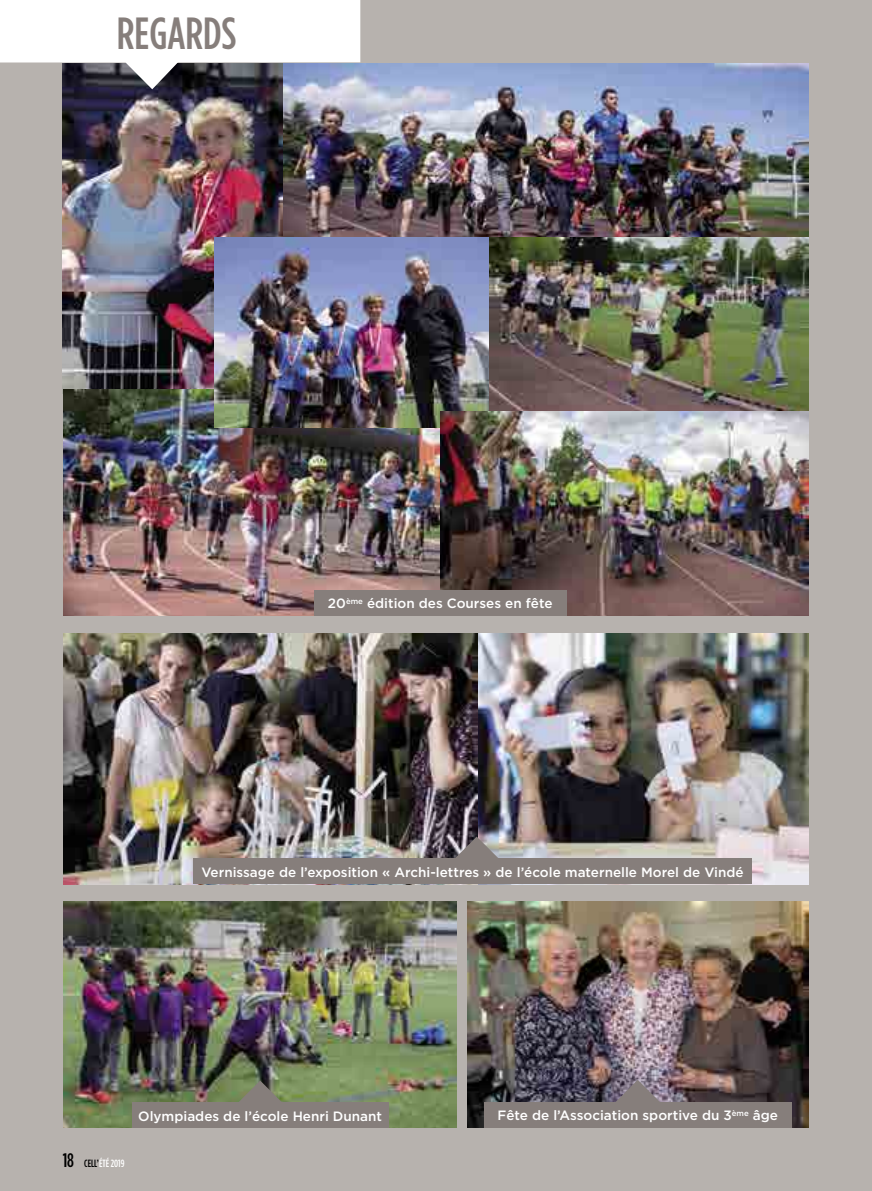
<style>
.page{position:relative;width:872px;height:1191px;background:#b7b2ae}
.page>*{position:absolute;margin:0;border:0;box-sizing:border-box;transform-origin:0 0}
.t1{font:500 condensed 45px "Gotham";color:#867e7b}
.t2{font:500 13.5px "Gotham";color:#fff}
.t3{font:500 condensed 10.5px "Gotham";color:#fff}
.s1{font-size:19.5px;color:#000}
.s2{color:#000}
</style>
<div class="page">
<img style="left:64px;top:633px;width:744px;height:251px">
<img style="left:282px;top:64px;width:526px;height:174px">
<img style="left:63px;top:89px;width:219px;height:304px">
<img style="left:64px;top:389px;width:376px;height:226px">
<img style="left:215px;top:238px;width:274px;height:189px">
<img style="left:489px;top:238px;width:319px;height:174px">
<img style="left:440px;top:412px;width:368px;height:203px">
<div style="left:314px;top:590px;width:252px;height:25px;background:#867e7b"></div>
<svg style="left:0;top:0;width:360px;height:89px;background:#d4d4d8"></svg>
<img style="left:467px;top:901px;width:341px;height:226px">
<img style="left:64px;top:901px;width:392px;height:226px">
<div style="left:193px;top:858px;width:559px;height:26px;background:#867e7b"></div>
<svg style="left:454px;top:836px;width:46px;height:22px"></svg>
<div style="left:132px;top:1102px;width:256px;height:26px;background:#867e7b"></div>
<svg style="left:237px;top:1080px;width:46px;height:22px"></svg>
<div style="left:484px;top:1101px;width:307px;height:26px;background:#867e7b"></div>
<svg style="left:615px;top:1079px;width:46px;height:23px"></svg>
<h1 class="t1" style="left:117px;top:8px;width:121px">REGARDS</h1>
<p class="t2" style="left:328px;top:596px;width:226px">20<sup>ème</sup> édition des Courses en fête</p>
<p class="t2" style="left:201px;top:864px;width:544px">Vernissage de l’exposition « Archi-lettres » de l’école maternelle Morel de Vindé</p>
<p class="t3" style="left:63px;top:1157px;width:63px"><span class="s1">18</span> <span class="s2">CELL’</span>ÉTÉ 2019</p>
<p class="t2" style="left:138px;top:1108px;width:245px">Olympiades de l’école Henri Dunant</p>
<p class="t2" style="left:497px;top:1107px;width:282px">Fête de l’Association sportive du 3<sup>ème</sup> âge</p>
</div>
